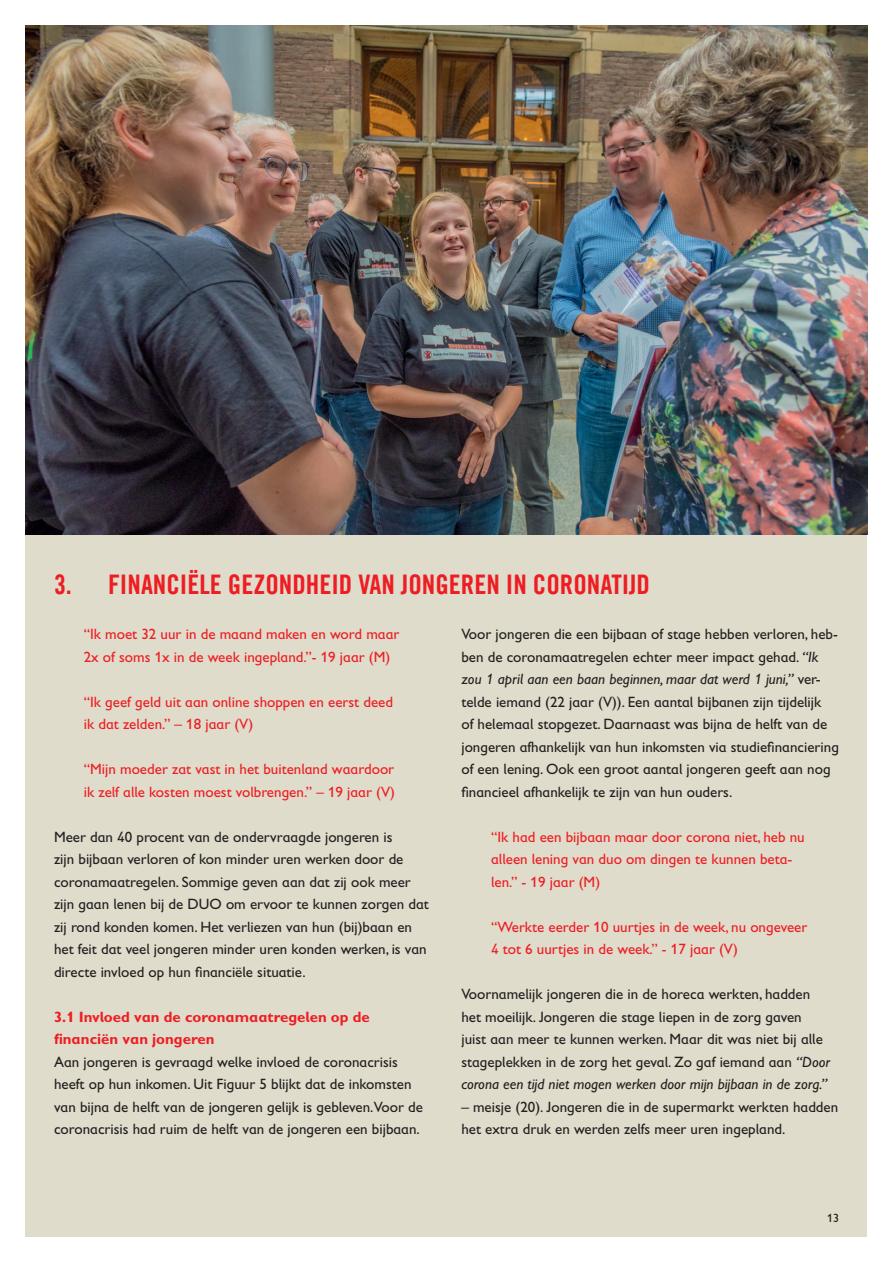
<style>
.page{position:relative;width:893px;height:1263px;background:#fff}
.page>*{position:absolute;margin:0;border:0;box-sizing:border-box;transform-origin:0 0}
.t1{font:27px "Trade Gothic LT Com Bd Cn 20";color:#ee1d23}
.t2{font:15px/22.5px "Gill Sans Infant Std";color:#231f20}
.t3{font:15px/22.5px "Gill Sans Infant Std";color:#ee1d23}
.t4{font:700 15px/22.5px "Gill Sans Infant Std";color:#ee1d23}
.t5{font:12px "Gill Sans Infant Std";color:#231f20}
.s1{font-style:italic}
</style>
<div class="page">
<div style="left:26px;top:26px;width:841px;height:1211px;background:#e0dccb"></div>
<img style="left:26px;top:26px;width:841px;height:508px">
<h1 class="t1" style="left:54px;top:568px;width:598px">3. FINANCIËLE GEZONDHEID VAN JONGEREN IN CORONATIJD</h1>
<p class="t3" style="left:84px;top:623px;width:317px">“Ik moet 32 uur in de maand maken en word maar<br>2x of soms 1x in de week ingepland.”- 19 jaar (M)</p>
<p class="t3" style="left:84px;top:690px;width:311px">“Ik geef geld uit aan online shoppen en eerst deed ik dat zelden.” – 18 jaar (V)</p>
<p class="t3" style="left:84px;top:758px;width:313px">“Mijn moeder zat vast in het buitenland waardoor ik zelf alle kosten moest volbrengen.” – 19 jaar (V)</p>
<p class="t2" style="left:54px;top:825px;width:376px">Meer dan 40 procent van de ondervraagde jongeren is<br>zijn bijbaan verloren of kon minder uren werken door de coronamaatregelen. Sommige geven aan dat zij ook meer zijn gaan lenen bij de DUO om ervoor te kunnen zorgen dat zij rond konden komen. Het verliezen van hun (bij)baan en het feit dat veel jongeren minder uren konden werken, is van directe invloed op hun financiële situatie.</p>
<p class="t4" style="left:54px;top:1005px;width:317px">3.1 Invloed van de coronamaatregelen op de financiën van jongeren</p>
<p class="t2" style="left:54px;top:1050px;width:370px">Aan jongeren is gevraagd welke invloed de coronacrisis heeft op hun inkomen. Uit Figuur 5 blijkt dat de inkomsten van bijna de helft van de jongeren gelijk is gebleven.Voor de coronacrisis had ruim de helft van de jongeren een bijbaan.</p>
<p class="t2" style="left:461px;top:623px;width:379px">Voor jongeren die een bijbaan of stage hebben verloren, heb&shy;ben de coronamaatregelen echter meer impact gehad. <span class="s1">“Ik zou 1 april aan een baan beginnen, maar dat werd 1 juni,”</span> ver&shy;telde iemand (22 jaar (V)). Een aantal bijbanen zijn tijdelijk<br>of helemaal stopgezet. Daarnaast was bijna de helft van de jongeren afhankelijk van hun inkomsten via studiefinanciering of een lening. Ook een groot aantal jongeren geeft aan nog financieel afhankelijk te zijn van hun ouders.</p>
<p class="t3" style="left:491px;top:825px;width:315px">“Ik had een bijbaan maar door corona niet, heb nu alleen lening van duo om dingen te kunnen beta&shy;len.” - 19 jaar (M)</p>
<p class="t3" style="left:491px;top:915px;width:318px">“Werkte eerder 10 uurtjes in de week, nu ongeveer<br>4 tot 6 uurtjes in de week.” - 17 jaar (V)</p>
<p class="t2" style="left:461px;top:983px;width:370px">Voornamelijk jongeren die in de horeca werkten, hadden het moeilijk. Jongeren die stage liepen in de zorg gaven juist aan meer te kunnen werken. Maar dit was niet bij alle stageplekken in de zorg het geval. Zo gaf iemand aan <span class="s1">“Door corona een tijd niet mogen werken door mijn bijbaan in de zorg.”</span></p>
<p class="t2" style="left:461px;top:1095px;width:378px">– meisje (20). Jongeren die in de supermarkt werkten hadden het extra druk en werden zelfs meer uren ingepland.</p>
<p class="t5" style="left:827px;top:1211px;width:13px">13</p>
</div>
